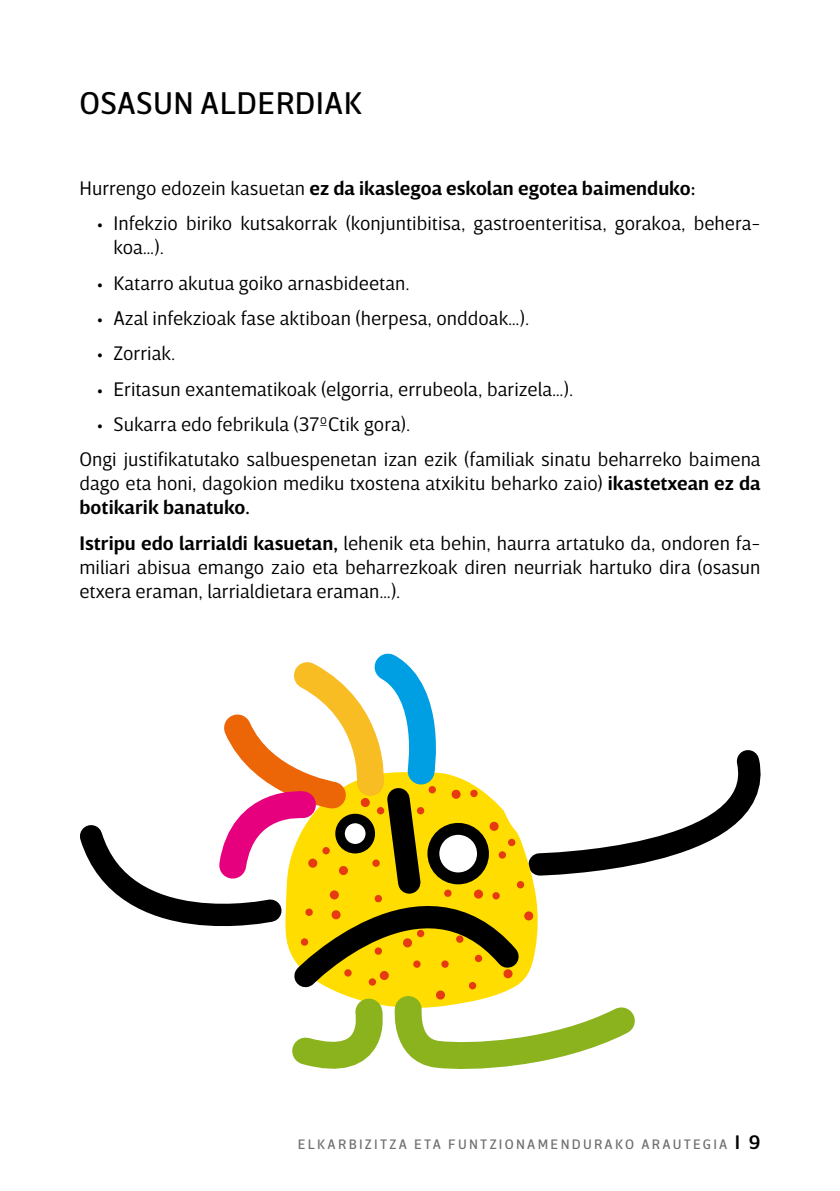
<style>
.page{position:relative;width:840px;height:1191px;background:#fff}
.page>*{position:absolute;margin:0;border:0;box-sizing:border-box;transform-origin:0 0}
.t1{font:32px "Breve Sans Text";letter-spacing:.01em;color:#000}
.t2{font:300 20px/24px "Breve Sans Text";color:#000}
.t3{font:600 20px "Breve Sans Text";color:#000}
.t4{font:14px "Breve Sans Text";letter-spacing:.16em;color:#706f6f}
.s1{font-weight:300}
.s2{font-weight:600}
.s3{font-weight:500;font-size:20px;color:#000}
</style>
<div class="page">
<svg style="left:80px;top:653px;width:681px;height:416px"></svg>
<div style="left:308px;top:858px;width:9px;height:9px;background:#e63b11;border-radius:50%"></div>
<div style="left:339px;top:866px;width:9px;height:9px;background:#e63b11;border-radius:50%"></div>
<div style="left:451px;top:789px;width:9px;height:10px;background:#e63b11;border-radius:50%"></div>
<svg style="left:473px;top:889px;width:10px;height:9px"></svg>
<div style="left:524px;top:911px;width:9px;height:9px;background:#e63b11;border-radius:50%"></div>
<div style="left:489px;top:821px;width:9px;height:10px;background:#e63b11;border-radius:50%"></div>
<div style="left:360px;top:798px;width:9px;height:9px;background:#e63b11;border-radius:50%"></div>
<div style="left:329px;top:890px;width:10px;height:9px;background:#e63b11;border-radius:50%"></div>
<div style="left:403px;top:938px;width:9px;height:9px;background:#e63b11;border-radius:50%"></div>
<div style="left:435px;top:990px;width:10px;height:9px;background:#e63b11;border-radius:50%"></div>
<div style="left:503px;top:969px;width:9px;height:9px;background:#e63b11;border-radius:50%"></div>
<div style="left:379px;top:971px;width:9px;height:9px;background:#e63b11;border-radius:50%"></div>
<div style="left:331px;top:910px;width:9px;height:9px;background:#e63b11;border-radius:50%"></div>
<div style="left:305px;top:908px;width:7px;height:8px;background:#e63b11;border-radius:50%"></div>
<div style="left:377px;top:807px;width:7px;height:7px;background:#e63b11;border-radius:50%"></div>
<div style="left:372px;top:859px;width:7px;height:8px;background:#e63b11;border-radius:50%"></div>
<div style="left:444px;top:889px;width:7px;height:8px;background:#e63b11;border-radius:50%"></div>
<div style="left:492px;top:892px;width:7px;height:7px;background:#e63b11;border-radius:50%"></div>
<svg style="left:507px;top:838px;width:8px;height:8px"></svg>
<div style="left:374px;top:895px;width:8px;height:7px;background:#e63b11;border-radius:50%"></div>
<div style="left:416px;top:807px;width:8px;height:7px;background:#e63b11;border-radius:50%"></div>
<div style="left:516px;top:881px;width:8px;height:7px;background:#e63b11;border-radius:50%"></div>
<div style="left:498px;top:851px;width:7px;height:7px;background:#e63b11;border-radius:50%"></div>
<div style="left:470px;top:789px;width:7px;height:8px;background:#e63b11;border-radius:50%"></div>
<div style="left:428px;top:786px;width:7px;height:7px;background:#e63b11;border-radius:50%"></div>
<div style="left:322px;top:847px;width:7px;height:7px;background:#e63b11;border-radius:50%"></div>
<div style="left:374px;top:947px;width:8px;height:7px;background:#e63b11;border-radius:50%"></div>
<div style="left:413px;top:960px;width:7px;height:7px;background:#e63b11;border-radius:50%"></div>
<div style="left:468px;top:982px;width:8px;height:7px;background:#e63b11;border-radius:50%"></div>
<div style="left:456px;top:935px;width:7px;height:8px;background:#e63b11;border-radius:50%"></div>
<svg style="left:416px;top:929px;width:8px;height:8px"></svg>
<div style="left:301px;top:938px;width:7px;height:7px;background:#e63b11;border-radius:50%"></div>
<div style="left:344px;top:969px;width:7px;height:7px;background:#e63b11;border-radius:50%"></div>
<div style="left:368px;top:978px;width:8px;height:7px;background:#e63b11;border-radius:50%"></div>
<div style="left:441px;top:960px;width:7px;height:7px;background:#e63b11;border-radius:50%"></div>
<div style="left:474px;top:954px;width:8px;height:8px;background:#e63b11;border-radius:50%"></div>
<h1 class="t1" style="left:80px;top:85px;width:284px">OSASUN ALDERDIAK</h1>
<p class="t3" style="left:79px;top:176px;width:617px"><span class="s1">Hurrengo edozein kasuetan</span> ez da ikaslegoa eskolan egotea baimenduko:</p>
<p class="t2" style="left:113px;top:211px;width:648px;text-indent:-17px">• Infekzio biriko kutsakorrak (konjuntibitisa, gastroenteritisa, gorakoa, behera&shy;koa…).</p>
<p class="t2" style="left:96px;top:271px;width:314px">• Katarro akutua goiko arnasbideetan.</p>
<p class="t2" style="left:96px;top:306px;width:434px">• Azal infekzioak fase aktiboan (herpesa, onddoak…).</p>
<p class="t2" style="left:96px;top:341px;width:80px">• Zorriak.</p>
<p class="t2" style="left:96px;top:377px;width:478px">• Eritasun exantematikoak (elgorria, errubeola, barizela…).</p>
<p class="t2" style="left:79px;top:406px;width:682px;line-height:35.4px;text-indent:17px">• Sukarra edo febrikula (37ºCtik gora).<br>Ongi justifikatutako salbuespenetan izan ezik (familiak sinatu beharreko baimena</p>
<p class="t2" style="left:79px;top:472px;width:682px">dago eta honi, dagokion mediku txostena atxikitu beharko zaio) <span class="s2">ikastetxean ez da botikarik banatuko.</span></p>
<p class="t2" style="left:79px;top:531px;width:682px;text-align:justify"><span class="s2">Istripu edo larrialdi kasuetan,</span> lehenik eta behin, haurra artatuko da, ondoren fa&shy;miliari abisua emango zaio eta beharrezkoak diren neurriak hartuko dira (osasun etxera eraman, larrialdietara eraman…).</p>
<p class="t4" style="left:297px;top:1136px;width:464px">ELKARBIZITZA ETA FUNTZIONAMENDURAKO ARAUTEGIA <span class="s3">I 9</span></p>
</div>
